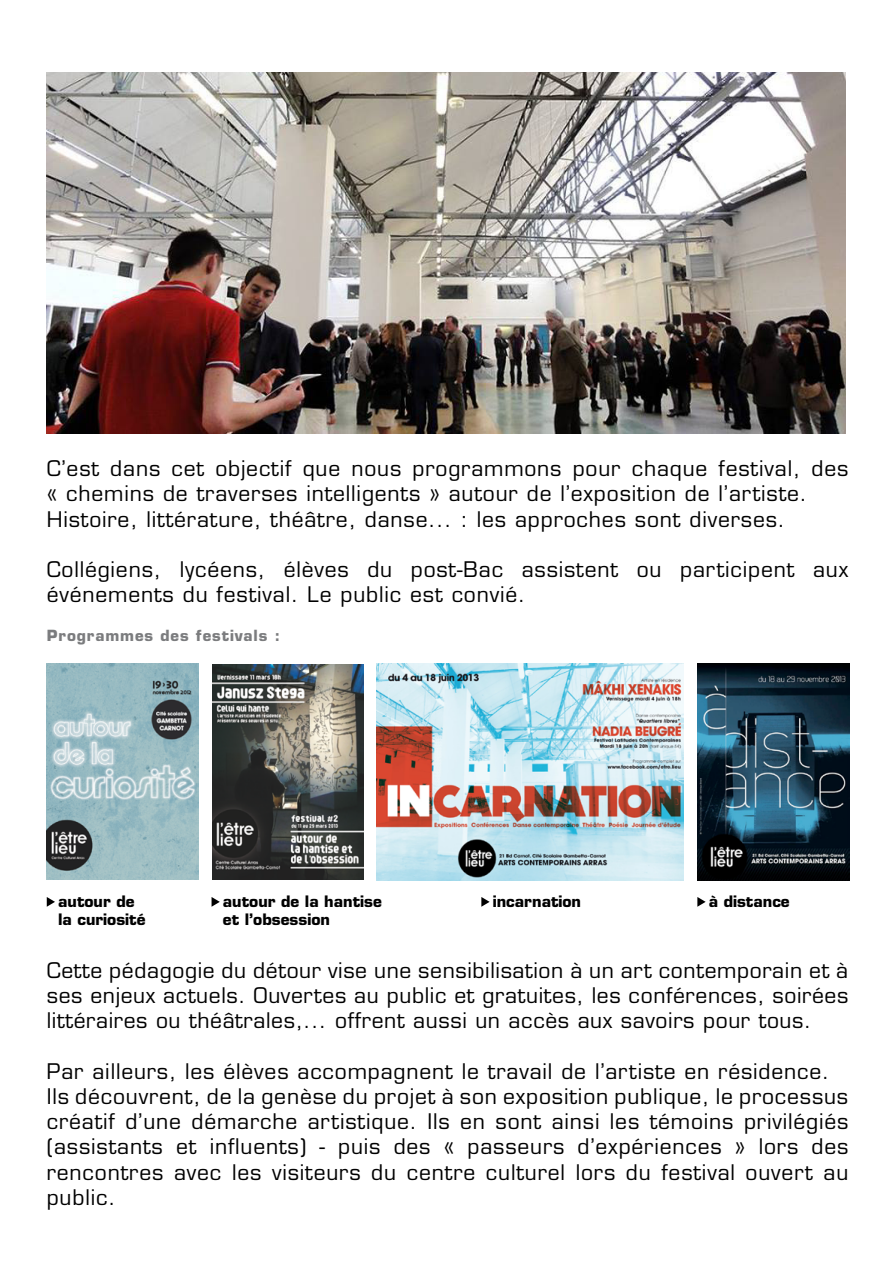
<style>
.page{position:relative;width:893px;height:1263px;background:#fff}
.page>*{position:absolute;margin:0;border:0;box-sizing:border-box;transform-origin:0 0}
.t1{font:21px/25.2px "Eurostile";letter-spacing:.04em;color:#000}
.t2{font:700 15.45px/18.1px "Eurostile LT Std";color:#000}
.t3{font:700 15px "Eurostile LT Std";letter-spacing:.06em;color:#7b7c7e}
</style>
<div class="page">
<svg style="left:47px;top:897px;width:8px;height:10px"></svg>
<svg style="left:212px;top:897px;width:8px;height:10px"></svg>
<svg style="left:481px;top:897px;width:9px;height:10px"></svg>
<svg style="left:697px;top:897px;width:9px;height:10px"></svg>
<img style="left:47px;top:72px;width:798px;height:361px">
<img style="left:47px;top:664px;width:152px;height:215px">
<img style="left:212px;top:664px;width:151px;height:215px">
<img style="left:377px;top:663px;width:307px;height:217px">
<img style="left:697px;top:663px;width:153px;height:217px">
<p class="t1" style="left:47px;top:456px;width:803px">C’est dans cet objectif que nous programmons pour chaque festival, des « chemins de traverses intelligents » autour de l’exposition de l’artiste.<br>Histoire, littérature, théâtre, danse... : les approches sont diverses.</p>
<p class="t1" style="left:47px;top:557px;width:803px">Collégiens, lycéens, élèves du post-Bac assistent ou participent aux événements du festival. Le public est convié.</p>
<p class="t3" style="left:47px;top:626px;width:235px">Programmes des festivals :</p>
<p class="t2" style="left:58px;top:892px;width:78px">autour de</p>
<p class="t2" style="left:709px;top:892px;width:82px">à distance</p>
<p class="t2" style="left:58px;top:910px;width:89px">la curiosité</p>
<p class="t2" style="left:223px;top:892px;width:160px">autour de la hantise et l’obsession</p>
<p class="t2" style="left:493px;top:892px;width:90px">incarnation</p>
<p class="t1" style="left:47px;top:958px;width:803px;text-align:justify">Cette pédagogie du détour vise une sensibilisation à un art contemporain et à ses enjeux actuels. Ouvertes au public et gratuites, les conférences, soirées littéraires ou théâtrales,... offrent aussi un accès aux savoirs pour tous.</p>
<p class="t1" style="left:47px;top:1058px;width:803px">Par ailleurs, les élèves accompagnent le travail de l’artiste en résidence.<br>Ils découvrent, de la genèse du projet à son exposition publique, le processus créatif d’une démarche artistique. Ils en sont ainsi les témoins privilégiés (assistants et influents) - puis des « passeurs d’expériences » lors des rencontres avec les visiteurs du centre culturel lors du festival ouvert au public.</p>
</div>
